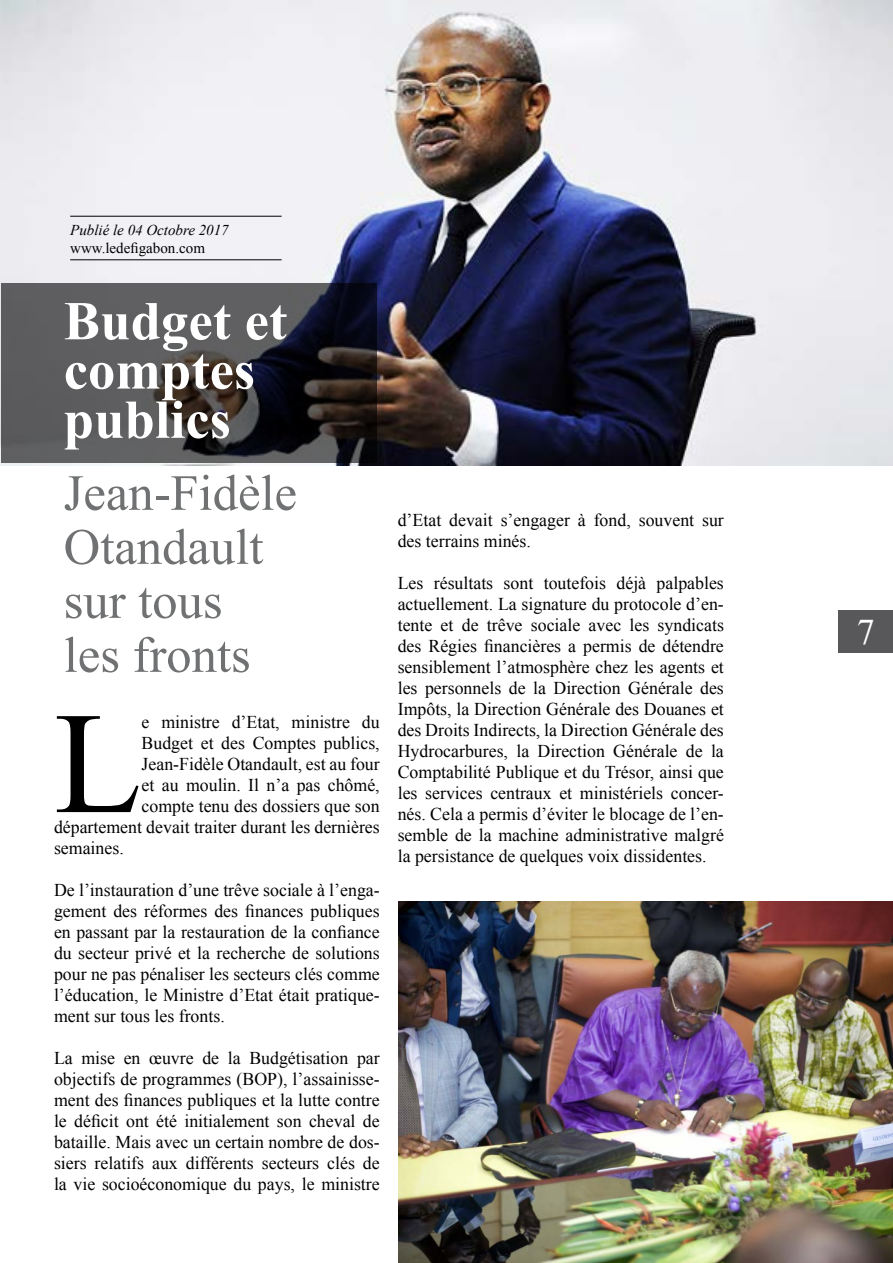
<style>
.page{position:relative;width:893px;height:1263px;background:#fff}
.page>*{position:absolute;margin:0;border:0;box-sizing:border-box;transform-origin:0 0}
.t1{font:144.9px "Times New Roman";color:#000}
.t2{font:700 54.75px/49.2px "Times New Roman";color:#fff}
.t3{font:50.55px/54px "Times New Roman";color:#707172}
.t4{font:36px "Times New Roman";color:#fff}
.t5{font:18px/21px "Times New Roman";color:#000;text-align:justify}
.t6{font:italic 15px "Times New Roman";color:#000}
.t7{font:15px "Times New Roman";color:#000}
</style>
<div class="page">
<div style="left:839px;top:610px;width:54px;height:43px;background:#58585a"></div>
<img style="left:1px;top:0;width:892px;height:465px">
<svg style="left:1px;top:284px;width:375px;height:179px;background:#464447"></svg>
<hr style="left:70px;top:260px;width:212px;height:1px;background:#000">
<hr style="left:70px;top:216px;width:212px;height:1px;background:#000">
<img style="left:398px;top:901px;width:495px;height:362px">
<p class="t6" style="left:70px;top:219px;width:160px">Publié le 04 Octobre 2017</p>
<p class="t7" style="left:70px;top:237px;width:136px">www.ledefigabon.com</p>
<h2 class="t2" style="left:64px;top:295px;width:225px">Budget et comptes publics</h2>
<h3 class="t3" style="left:64px;top:464px;width:235px">Jean-Fidèle<br>Otandault sur tous<br>les fronts</h3>
<h1 class="t1" style="left:54px;top:661px;width:89px">L</h1>
<p class="t5" style="left:142px;top:711px;width:240px">e ministre d’Etat, ministre du</p>
<p class="t5" style="left:142px;top:732px;width:240px">Budget et des Comptes publics,</p>
<p class="t5" style="left:142px;top:753px;width:240px">Jean-Fidèle Otandault, est au four</p>
<p class="t5" style="left:142px;top:774px;width:240px">et au moulin. Il n’a pas chômé,</p>
<p class="t5" style="left:142px;top:795px;width:240px">compte tenu des dossiers que son</p>
<p class="t5" style="left:54px;top:816px;width:327px">département devait traiter durant les dernières</p>
<p class="t5" style="left:54px;top:837px;width:71px">semaines.</p>
<p class="t5" style="left:54px;top:879px;width:327px">De l’instauration d’une trêve sociale à l’enga&shy;gement des réformes des finances publiques en passant par la restauration de la confiance du secteur privé et la recherche de solutions pour ne pas pénaliser les secteurs clés comme l’éducation, le Ministre d’Etat était pratique&shy;ment sur tous les fronts.</p>
<p class="t5" style="left:54px;top:1047px;width:327px">La mise en œuvre de la Budgétisation par objectifs de programmes (BOP), l’assainisse&shy;ment des finances publiques et la lutte contre le déficit ont été initialement son cheval de bataille. Mais avec un certain nombre de dos&shy;siers relatifs aux différents secteurs clés de la vie socioéconomique du pays, le ministre</p>
<p class="t5" style="left:398px;top:508px;width:328px">d’Etat devait s’engager à fond, souvent sur des terrains minés.</p>
<p class="t5" style="left:398px;top:571px;width:328px">Les résultats sont toutefois déjà palpables actuellement. La signature du protocole d’en&shy;tente et de trêve sociale avec les syndicats des Régies financières a permis de détendre sensiblement l’atmosphère chez les agents et les personnels de la Direction Générale des Impôts, la Direction Générale des Douanes et des Droits Indirects, la Direction Générale des Hydrocarbures, la Direction Générale de la Comptabilité Publique et du Trésor, ainsi que les services centraux et ministériels concer&shy;nés. Cela a permis d’éviter le blocage de l’en&shy;semble de la machine administrative malgré la persistance de quelques voix dissidentes.</p>
<h3 class="t4" style="left:857px;top:606px;width:19px">7</h3>
</div>
